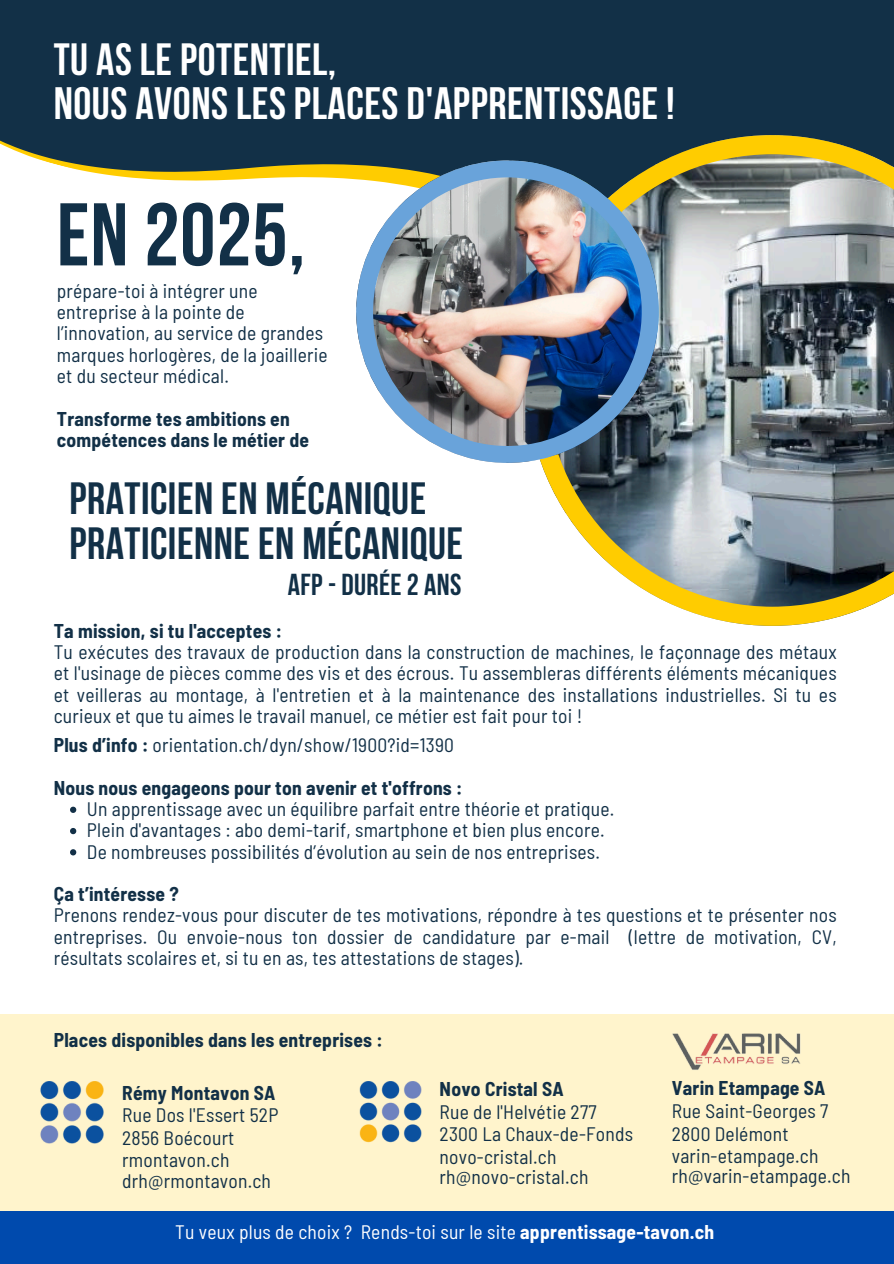
<style>
.page{position:relative;width:894px;height:1264px;background:#fff}
.page>*{position:absolute;margin:0;border:0;box-sizing:border-box;transform-origin:0 0}
.t1{font:700 88.65px "Bebas Neue";letter-spacing:.01em;color:#123047}
.t2{font:700 45.15px "Bebas Neue";letter-spacing:.01em;color:#fff}
.t3{font:700 45px/45px "Bebas Neue";letter-spacing:.01em;color:#123047}
.t4{font:700 45px "Bebas Neue";letter-spacing:.01em;color:#fff}
.t5{font:700 30.15px "Bebas Neue";letter-spacing:.01em;color:#123047}
.t6{font:semi-condensed 19.5px/21.3px "Barlow";letter-spacing:.01em;color:#123047;text-align:justify}
.t7{font:700 semi-condensed 19.5px/21.3px "Barlow";letter-spacing:.01em;color:#123047}
.t8{font:semi-condensed 19.5px "Barlow";letter-spacing:.01em;color:#fff}
.s1{font-weight:700}
</style>
<div class="page">
<div style="left:0;top:1014px;width:893px;height:206px;background:#fff4cc"></div>
<div style="left:0;top:0;width:297px;height:30px;background:#123047"></div>
<div style="left:0;top:30px;width:297px;height:13px;background:#123047"></div>
<div style="left:297px;top:0;width:596px;height:78px;background:#123047"></div>
<div style="left:569px;top:78px;width:324px;height:57px;background:#123047"></div>
<svg style="left:541px;top:135px;width:352px;height:491px;background:#969a8d"></svg>
<svg style="left:0;top:43px;width:569px;height:138px;background:#243d4a"></svg>
<img style="left:356px;top:160px;width:302px;height:303px">
<div style="left:0;top:1211px;width:893px;height:52px;background:#004aad"></div>
<img style="left:672px;top:1033px;width:129px;height:37px">
<img style="left:359px;top:1081px;width:63px;height:62px">
<img style="left:40px;top:1081px;width:64px;height:63px">
<svg style="left:70px;top:806px;width:6px;height:7px"></svg>
<svg style="left:70px;top:828px;width:6px;height:6px"></svg>
<svg style="left:70px;top:849px;width:6px;height:6px"></svg>
<p class="t4" style="left:54px;top:41px;width:284px">TU AS LE POTENTIEL,</p>
<p class="t2" style="left:54px;top:85px;width:622px">NOUS AVONS LES PLACES D'APPRENTISSAGE !</p>
<p class="t1" style="left:57px;top:199px;width:250px">EN 2025,</p>
<h3 class="t6" style="left:57px;top:279px;width:272px;text-align:left">prépare-toi à intégrer une entreprise à la pointe de l’innovation, au service de grandes marques horlogères, de la joaillerie et du secteur médical.</h3>
<p class="t7" style="left:57px;top:407px;width:254px">Transforme tes ambitions en compétences dans le métier de</p>
<h2 class="t3" style="left:69px;top:480px;width:395px">PRATICIEN EN MÉCANIQUE<br>PRATICIENNE EN MÉCANIQUE</h2>
<p class="t5" style="left:288px;top:572px;width:175px">AFP - DURÉE 2 ANS</p>
<p class="t7" style="left:54px;top:619px;width:229px">Ta mission, si tu l'acceptes :</p>
<h2 class="t6" style="left:54px;top:640px;width:784px">Tu exécutes des travaux de production dans la construction de machines, le façonnage des métaux et l'usinage de pièces comme des vis et des écrous. Tu assembleras différents éléments mécaniques et veilleras au montage, à l'entretien et à la maintenance des installations industrielles. Si tu es curieux et que tu aimes le travail manuel, ce métier est fait pour toi !</h2>
<p class="t6" style="left:54px;top:733px;width:401px"><span class="s1">Plus d’info :</span> orientation.ch/dyn/show/1900?id=1390</p>
<p class="t7" style="left:54px;top:776px;width:410px">Nous nous engageons pour ton avenir et t'offrons :</p>
<p class="t6" style="left:87px;top:797px;width:529px">Un apprentissage avec un équilibre parfait entre théorie et pratique.</p>
<p class="t6" style="left:87px;top:818px;width:519px">Plein d'avantages : abo demi-tarif, smartphone et bien plus encore.</p>
<h1 class="t6" style="left:87px;top:840px;width:514px">De nombreuses possibilités d’évolution au sein de nos entreprises.</h1>
<p class="t7" style="left:54px;top:882px;width:126px">Ça t’intéresse ?</p>
<h4 class="t6" style="left:54px;top:903px;width:784px">Prenons rendez-vous pour discuter de tes motivations, répondre à tes questions et te présenter nos entreprises. Ou envoie-nous ton dossier de candidature par e-mail (lettre de motivation, CV, résultats scolaires et, si tu en as, tes attestations de stages).</h4>
<p class="t7" style="left:54px;top:1028px;width:330px">Places disponibles dans les entreprises :</p>
<p class="t7" style="left:122px;top:1081px;width:154px">Rémy Montavon SA</p>
<p class="t6" style="left:122px;top:1103px;width:157px">Rue Dos l'Essert 52P</p>
<p class="t6" style="left:122px;top:1126px;width:114px">2856 Boécourt</p>
<p class="t6" style="left:122px;top:1148px;width:109px">rmontavon.ch</p>
<p class="t6" style="left:122px;top:1169px;width:150px">drh@rmontavon.ch</p>
<p class="t7" style="left:439px;top:1077px;width:125px">Novo Cristal SA</p>
<p class="t6" style="left:439px;top:1100px;width:158px">Rue de l'Helvétie 277</p>
<p class="t6" style="left:439px;top:1122px;width:195px">2300 La Chaux-de-Fonds</p>
<p class="t6" style="left:439px;top:1145px;width:118px">novo-cristal.ch</p>
<p class="t6" style="left:439px;top:1165px;width:150px">rh@novo-cristal.ch</p>
<p class="t7" style="left:671px;top:1076px;width:155px">Varin Etampage SA</p>
<p class="t6" style="left:671px;top:1099px;width:158px">Rue Saint-Georges 7</p>
<p class="t6" style="left:671px;top:1121px;width:118px">2800 Delémont</p>
<p class="t6" style="left:671px;top:1144px;width:148px">varin-etampage.ch</p>
<h4 class="t6" style="left:671px;top:1164px;width:180px">rh@varin-etampage.ch</h4>
<h4 class="t8" style="left:175px;top:1219px;width:540px">Tu veux plus de choix ? Rends-toi sur le site <span class="s1">apprentissage-tavon.ch</span></h4>
</div>
